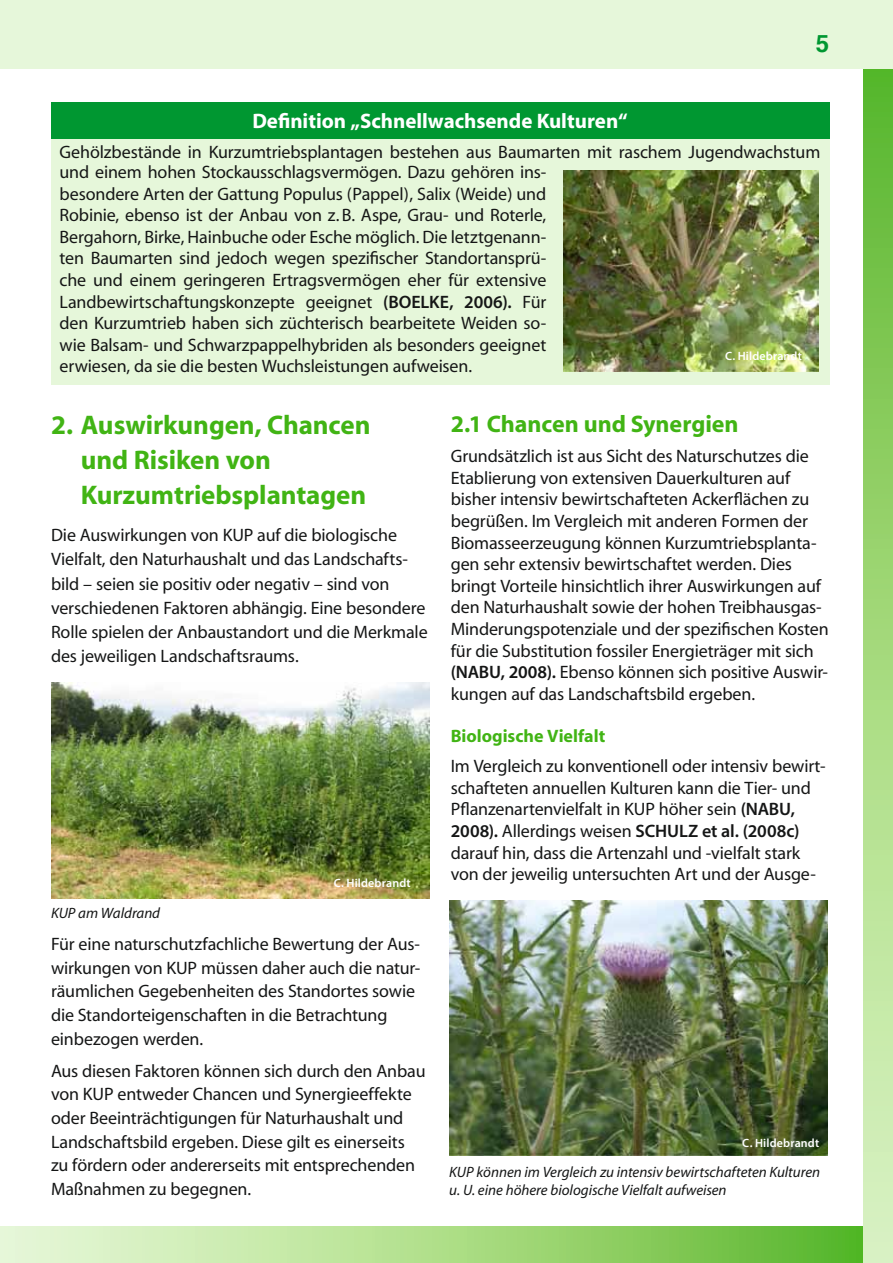
<style>
.page{position:relative;width:893px;height:1263px;background:#fff}
.page>*{position:absolute;margin:0;border:0;box-sizing:border-box;transform-origin:0 0}
.t1{font:700 27px/35px "Myriad";letter-spacing:-.005em;color:#41b414}
.t2{font:700 24px "Myriad";letter-spacing:-.005em;color:#41b414}
.t3{font:700 24px "Helvetica";color:#009731}
.t4{font:700 21px "Myriad";color:#fff}
.t5{font:18px/21.6px "Myriad";letter-spacing:-.01em;color:#151616}
.t6{font:600 18px "Myriad Pro";color:#151616}
.t7{font:700 18px "Myriad";color:#41b414}
.t8{font:italic 15px/18px "Myriad";color:#151616}
.t9{font:600 12px "Myriad Pro";letter-spacing:.01em;color:#fff}
.s1{font-family:"Myriad Pro";font-weight:600}
.s2{font-family:"Myriad";font-weight:400}
</style>
<div class="page">
<div style="left:0;top:1226px;width:893px;height:37px;background:linear-gradient(to right,#f3fde1,#5ab726)"></div>
<div style="left:863px;top:0;width:30px;height:1263px;background:linear-gradient(to bottom,#58b627,#e2f6c9)"></div>
<div style="left:0;top:0;width:893px;height:68px;background:#e6f7da"></div>
<div style="left:51px;top:103px;width:778px;height:282px;background:#e6f7da"></div>
<img style="left:563px;top:171px;width:256px;height:201px">
<div style="left:51px;top:102px;width:778px;height:36px;background:#009731"></div>
<img style="left:51px;top:682px;width:378px;height:216px">
<img style="left:449px;top:900px;width:379px;height:255px">
<p class="t4" style="left:252px;top:110px;width:377px">Definition „Schnellwachsende Kulturen“</p>
<h2 class="t3" style="left:816px;top:24px;width:15px">5</h2>
<p class="t5" style="left:60px;top:141px;width:762px">Gehölzbestände in Kurzumtriebsplantagen bestehen aus Baumarten mit raschem Jugendwachstum</p>
<p class="t5" style="left:60px;top:162px;width:488px;text-align:justify">und einem hohen Stockausschlagsvermögen. Dazu gehören ins&shy;besondere Arten der Gattung Populus (Pappel), Salix (Weide) und Robinie, ebenso ist der Anbau von z.B. Aspe, Grau- und Roterle, Bergahorn, Birke, Hainbuche oder Esche möglich. Die letztgenann&shy;ten Baumarten sind jedoch wegen spezifischer Standortansprü&shy;che und einem geringeren Ertragsvermögen eher für extensive Landbewirtschaftungskonzepte geeignet <span class="s1">(BOELKE, 2006).</span> Für den Kurzumtrieb haben sich züchterisch bearbeitete Weiden so&shy;wie Balsam- und Schwarzpappelhybriden als besonders geeignet erwiesen, da sie die besten Wuchsleistungen aufweisen.</p>
<p class="t9" style="left:725px;top:349px;width:78px">C. Hildebrandt</p>
<h1 class="t1" style="left:81px;top:409px;width:291px;text-indent:-30px">2. Auswirkungen, Chancen und Risiken von<br>Kurzumtriebsplantagen</h1>
<p class="t5" style="left:51px;top:524px;width:378px;line-height:24.2px">Die Auswirkungen von KUP auf die biologische Vielfalt, den Naturhaushalt und das Landschafts&shy;bild – seien sie positiv oder negativ – sind von verschiedenen Faktoren abhängig. Eine besondere Rolle spielen der Anbaustandort und die Merkmale des jeweiligen Landschaftsraums.</p>
<p class="t8" style="left:51px;top:905px;width:111px">KUP am Waldrand</p>
<p class="t9" style="left:334px;top:875px;width:78px">C. Hildebrandt</p>
<p class="t5" style="left:51px;top:933px;width:371px;line-height:23.5px">Für eine naturschutzfachliche Bewertung der Aus&shy;wirkungen von KUP müssen daher auch die natur&shy;räumlichen Gegebenheiten des Standortes sowie die Standorteigenschaften in die Betrachtung einbezogen werden.</p>
<p class="t5" style="left:51px;top:1060px;width:376px;line-height:23.5px">Aus diesen Faktoren können sich durch den Anbau von KUP entweder Chancen und Synergieeffekte oder Beeinträchtigungen für Naturhaushalt und Landschaftsbild ergeben. Diese gilt es einerseits zu fördern oder andererseits mit entsprechenden Maßnahmen zu begegnen.</p>
<h2 class="t2" style="left:451px;top:412px;width:289px">2.1 Chancen und Synergien</h2>
<p class="t5" style="left:451px;top:446px;width:380px">Grundsätzlich ist aus Sicht des Naturschutzes die Etablierung von extensiven Dauerkulturen auf bisher intensiv bewirtschafteten Ackerflächen zu begrüßen. Im Vergleich mit anderen Formen der Biomasseerzeugung können Kurzumtriebsplanta&shy;gen sehr extensiv bewirtschaftet werden. Dies bringt Vorteile hinsichtlich ihrer Auswirkungen auf den Naturhaushalt sowie der hohen Treibhausgas-Minderungspotenziale und der spezifischen Kosten für die Substitution fossiler Energieträger mit sich <span class="s1">(NABU, 2008).</span> Ebenso können sich positive Auswir&shy;kungen auf das Landschaftsbild ergeben.</p>
<p class="t7" style="left:451px;top:727px;width:156px">Biologische Vielfalt</p>
<p class="t5" style="left:451px;top:756px;width:376px">Im Vergleich zu konventionell oder intensiv bewirt&shy;schafteten annuellen Kulturen kann die Tier- und<br>Pflanzenartenvielfalt in KUP höher sein <span class="s1">(NABU,</span></p>
<p class="t6" style="left:451px;top:819px;width:350px">2008). <span class="s2">Allerdings weisen</span> SCHULZ et al. (2008c)</p>
<p class="t5" style="left:451px;top:842px;width:367px">darauf hin, dass die Artenzahl und -vielfalt stark von der jeweilig untersuchten Art und der Ausge-</p>
<p class="t9" style="left:742px;top:1135px;width:78px">C. Hildebrandt</p>
<p class="t8" style="left:449px;top:1164px;width:372px">KUP können im Vergleich zu intensiv bewirtschafteten Kulturen u. U. eine höhere biologische Vielfalt aufweisen</p>
</div>
